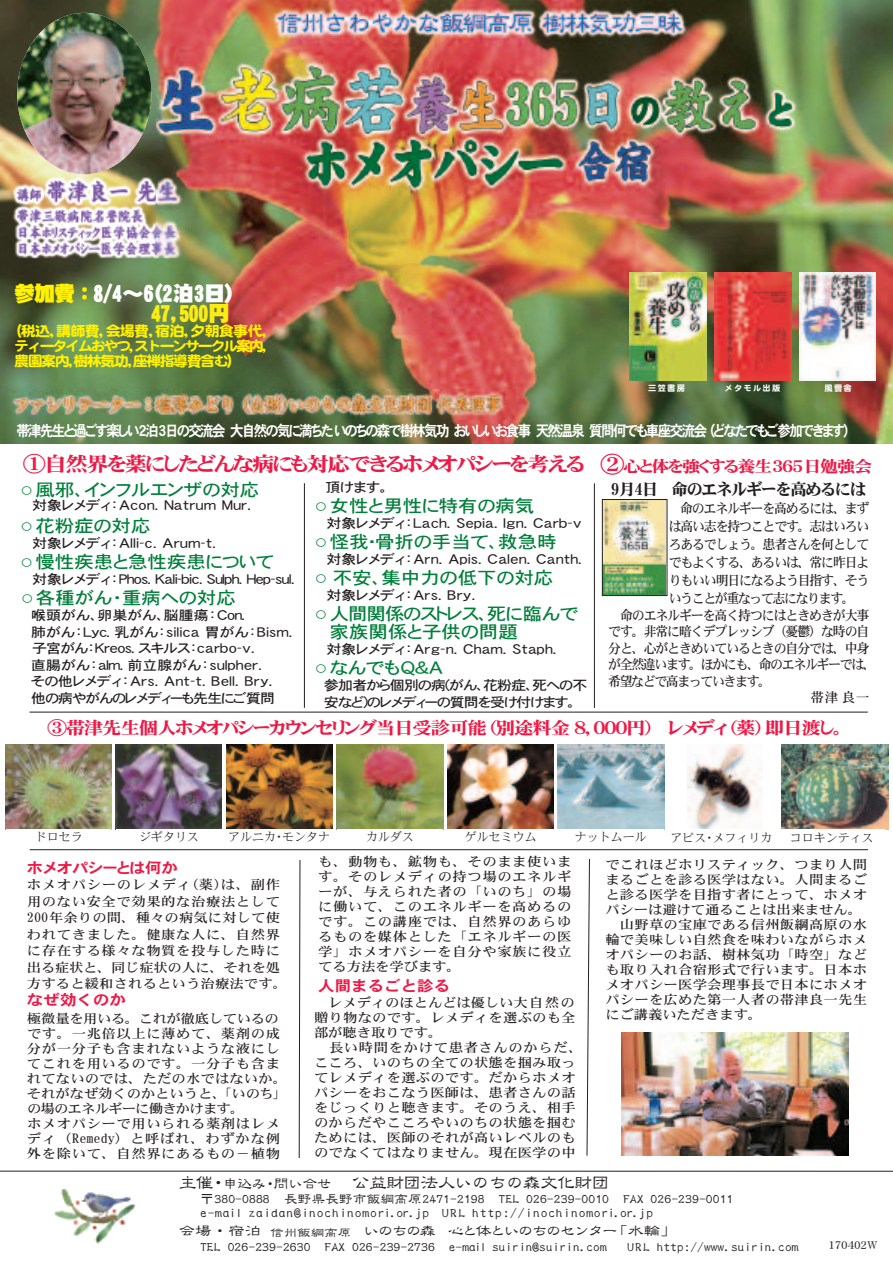
<style>
.page{position:relative;width:893px;height:1263px;background:#fff}
.page>*{position:absolute;margin:0;border:0;box-sizing:border-box;transform-origin:0 0}
.t1{font:21px/19.5px "DF Gothic SU WIN RKSJ H";letter-spacing:-.05em;color:#fff;text-align:right}
.t2{font:20.25px "DFHS Mincho W9 WING RKSJ H";letter-spacing:-.06em;color:#ed1a47;scale:1.11 1}
.t3{font:18px "DF Lei Sho SB WIN RKSJ H";letter-spacing:-.05em;color:#231f20}
.t4{font:17.55px/18px "DFHS Gothic W5 WING RKSJ H";color:#00803b;scale:1.11 1}
.t5{font:17.55px "DFHS Mincho W9 WING RKSJ H";letter-spacing:-.06em;color:#ed1a47;scale:1.11 1}
.t6{font:16.5px "DFHS Mincho W9 WIN RKSJ H";letter-spacing:-.1em;color:#231f20}
.t7{font:15px "DFHS Gothic W7 WING RKSJ H";letter-spacing:-.115em;color:#fff;scale:.9 1}
.t8{font:14.85px "DF Lei Sho SB WIN RKSJ H";letter-spacing:-.15em;color:#231f20;scale:1.11 1}
.t9{font:14.85px "DFHS Gothic W7 WIN RKSJ H";color:#ed1a47;scale:1.11 1}
.t10{font:14.85px "DFHS Gothic W7 WING RKSJ H";color:#ed1a47;scale:1.11 1}
.t11{font:14.25px/15px "DF Maru Gothic SB WIN RKSJ H";letter-spacing:-.1em;color:#fff101;text-align:justify;scale:1.05 1}
.t12{font:13.8px/13.5px "DF Lei Sho SB WIN RKSJ H";color:#231f20}
.t13{font:13.5px/18px "DFHS Mincho W5 WIN RKSJ H";letter-spacing:-.085em;color:#231f20;text-align:justify;scale:.95 1}
.t14{font:13.5px/16.5px "DFHS Gothic W5 WING RKSJ H";color:#231f20;scale:1.11 1}
.t15{font:13.5px "DFHS Gothic W5 WING RKSJ H";letter-spacing:.055em;color:#231f20;scale:1.11 1}
.t16{font:13.5px/16.5px "DFHS Gothic W5 WING RKSJ H";letter-spacing:-.055em;color:#231f20;scale:1.11 1}
.t17{font:13.5px "DF Lei Sho SB WIN RKSJ H";color:#231f20}
.t18{font:13.5px "DFHS Mincho W5 WIN RKSJ H";letter-spacing:-.085em;color:#231f20}
.t19{font:12.9px/15px "DFHS Mincho W5 WIN RKSJ H";letter-spacing:.02em;color:#231f20;text-align:justify;scale:1.11 1}
.t20{font:12.9px/15px "DFHS Mincho W5 WIN RKSJ H";letter-spacing:.045em;color:#231f20;scale:1.11 1}
.t21{font:12.9px "DFHS Mincho W5 WIN RKSJ H";color:#231f20;scale:1.11 1}
.t22{font:12px "DFHS Mincho W3 WIN RKSJ H";color:#231f20}
.t23{font:10.5px "DFHS Mincho W5 WING RKSJ H";color:#231f20}
.t24{font:8.25px "DF Maru Gothic SB WIN RKSJ H";letter-spacing:.15em;color:#fff}
.s1{color:#fff101}
.s2{color:#fcec14}
.s3{font-size:21.6px}
.s4{font-size:16.2px}
.s5{font-size:9.45px}
.s6{font-size:15px}
.s7{font-size:12.15px}
.s8{font-size:13.5px}
</style>
<div class="page">
<img style="left:0;top:0;width:893px;height:443px">
<img style="left:17px;top:13px;width:134px;height:161px;border-radius:50%">
<img style="left:447px;top:744px;width:107px;height:85px">
<img style="left:558px;top:744px;width:106px;height:85px">
<img style="left:687px;top:744px;width:76px;height:85px">
<img style="left:782px;top:744px;width:106px;height:85px">
<img style="left:5px;top:744px;width:106px;height:85px">
<img style="left:226px;top:744px;width:106px;height:85px">
<img style="left:337px;top:744px;width:106px;height:85px">
<img style="left:116px;top:744px;width:106px;height:85px">
<hr style="left:0;top:1171px;width:893px;height:1px;background:#231f20">
<img style="left:54px;top:1189px;width:82px;height:55px">
<svg style="left:586px;top:859px;width:4px;height:297px"></svg>
<svg style="left:298px;top:860px;width:3px;height:298px"></svg>
<img style="left:156px;top:0;width:737px;height:264px">
<hr style="left:30px;top:849px;width:838px;height:1px;background:#231f20">
<svg style="left:603px;top:499px;width:65px;height:98px"></svg>
<hr style="left:29px;top:712px;width:839px;height:1px;background:#231f20">
<img style="left:8px;top:177px;width:177px;height:81px">
<img style="left:2px;top:390px;width:513px;height:30px">
<img style="left:715px;top:272px;width:76px;height:109px">
<img style="left:800px;top:272px;width:75px;height:109px">
<img style="left:630px;top:272px;width:76px;height:109px">
<img style="left:604px;top:501px;width:61px;height:93px">
<div style="left:602px;top:499px;width:65px;height:97px;border:1px solid #231f20"></div>
<hr style="left:594px;top:483px;width:1px;height:225px;background:#231f20">
<hr style="left:304px;top:483px;width:1px;height:225px;background:#231f20">
<img style="left:621px;top:1032px;width:227px;height:124px">
<h1 class="t1" style="left:14px;top:284px;width:222px"><span class="s1">参加費：</span>8/4～6(2泊3日)<br><span class="s2">47,500円</span></h1>
<p class="t11" style="left:14px;top:323px;width:244px">(税込,講師費,会場費,宿泊,夕朝食事代,ティータイムおやつ,ストーンサークル案内,農園案内,樹林気功,座禅指導費含む）</p>
<p class="t24" style="left:648px;top:384px;width:38px">三笠書房</p>
<p class="t24" style="left:725px;top:384px;width:57px">メタモル出版</p>
<p class="t24" style="left:824px;top:384px;width:29px">風雲舎</p>
<p class="t7" style="left:16px;top:423px;width:925px">帯津先生と過ごす楽しい2泊3日の交流会大自然の気に満ちたいのちの森で樹林気功おいしいお食事天然温泉質問何でも車座交流会（どなたでもご参加できます)</p>
<h2 class="t2" style="left:23px;top:453px;width:766px">①自然界を薬にしたどんな病にも対応できるホメオパシーを考える <span class="s3">②</span><span class="s4">心と体を強くする養生365日勉強会</span></h2>
<h3 class="t4" style="left:22px;top:481px;width:216px"><span class="s5">○</span> 風邪、インフルエンザの対応</h3>
<p class="t15" style="left:32px;top:499px;width:198px">対象レメディ：Acon. Natrum Mur.</p>
<h3 class="t4" style="left:22px;top:517px;width:118px"><span class="s5">○</span> 花粉症の対応</h3>
<p class="t15" style="left:32px;top:537px;width:167px">対象レメディ：Alli-c. Arum-t.</p>
<h3 class="t4" style="left:22px;top:553px;width:229px"><span class="s5">○</span> 慢性疾患と急性疾患について</h3>
<p class="t14" style="left:32px;top:571px;width:237px">対象レメディ：Phos. Kali-bic. Sulph. Hep-sul.</p>
<h3 class="t4" style="left:22px;top:589px;width:194px"><span class="s5">○</span> 各種がん・重病への対応</h3>
<p class="t14" style="left:31px;top:607px;width:236px">喉頭がん、卵巣がん、脳腫瘍：Con.<br>肺がん：Lyc. 乳がん：silica 胃がん：Bism.子宮がん：Kreos. スキルス：carbo-v.<br>直腸がん：alm. 前立腺がん：sulpher.<br>その他レメディ：Ars. Ant-t. Bell. Bry.<br>他の病やがんのレメディーも先生にご質問</p>
<p class="t14" style="left:326px;top:479px;width:57px">頂けます。</p>
<h3 class="t4" style="left:316px;top:497px;width:198px"><span class="s5">○</span> 女性と男性に特有の病気</h3>
<p class="t15" style="left:327px;top:517px;width:231px">対象レメディ：Lach. Sepia. Ign. Carb-v</p>
<h3 class="t4" style="left:316px;top:533px;width:218px"><span class="s5">○</span> 怪我･骨折の手当て、救急時</h3>
<p class="t15" style="left:327px;top:553px;width:231px">対象レメディ：Arn. Apis. Calen. Canth.</p>
<h3 class="t4" style="left:316px;top:569px;width:215px"><span class="s5">○</span> 不安、集中力の低下の対応</h3>
<p class="t14" style="left:327px;top:587px;width:135px">対象レメディ：Ars. Bry.</p>
<h3 class="t4" style="left:330px;top:605px;width:226px;text-indent:-14px"><span class="s5">○</span> 人間関係のストレス、死に臨んで家族関係と子供の問題</h3>
<p class="t15" style="left:327px;top:643px;width:208px">対象レメディ：Arg-n. Cham. Staph.</p>
<h3 class="t4" style="left:316px;top:659px;width:116px"><span class="s5">○</span> なんでもQ&amp;A</h3>
<p class="t16" style="left:324px;top:677px;width:239px">参加者から個別の病(がん、花粉症、死への不安など)のレメディーの質問を受け付けます。</p>
<p class="t6" style="left:611px;top:481px;width:256px">9月4日 命のエネルギーを高めるには</p>
<p class="t13" style="left:669px;top:499px;width:213px;text-indent:11px">命のエネルギーを高めるには、まずは高い志を持つことです。志はいろいろあるでしょう。患者さんを何としてでもよくする、あるいは、常に昨日よりもいい明日になるよう目指す、そういうことが重なって志になります。</p>
<p class="t13" style="left:620px;top:606px;width:264px">命のエネルギーを高く持つにはときめきが大事</p>
<p class="t13" style="left:608px;top:622px;width:276px">です。非常に暗くデプレッシブ（憂鬱）な時の自</p>
<p class="t13" style="left:608px;top:639px;width:276px">分と、心がときめいているときの自分では、中身</p>
<p class="t13" style="left:608px;top:655px;width:283px">が全然違います。ほかにも、命のエネルギーでは、</p>
<p class="t13" style="left:608px;top:672px;width:173px">希望などで高まっていきます。</p>
<p class="t18" style="left:811px;top:690px;width:60px">帯津良一</p>
<h3 class="t5" style="left:47px;top:718px;width:718px">③帯津先生個人ホメオパシーカウンセリング当日受診可能 (別途料金 8，０００円) レメディ (薬) 即日渡し。</h3>
<p class="t22" style="left:35px;top:831px;width:49px">ドロセラ</p>
<p class="t22" style="left:139px;top:831px;width:61px">ジギタリス</p>
<p class="t22" style="left:228px;top:831px;width:103px">アルニカ･モンタナ</p>
<p class="t22" style="left:366px;top:831px;width:49px">カルダス</p>
<p class="t22" style="left:465px;top:831px;width:73px">ゲルセミウム</p>
<p class="t22" style="left:671px;top:831px;width:104px">アピス･メフィリカ</p>
<p class="t22" style="left:790px;top:831px;width:85px">コロキンティス</p>
<p class="t22" style="left:575px;top:831px;width:73px">ナットムール</p>
<p class="t10" style="left:27px;top:860px;width:137px">ホメオパシーとは何か</p>
<p class="t20" style="left:27px;top:876px;width:236px;line-height:16.5px">ホメオパシーのレメディ(薬)は、副作用のない安全で効果的な治療法として<br>200年余りの間、種々の病気に対して使われてきました。健康な人に、自然界に存在する様々な物質を投与した時に出る症状と、同じ症状の人に、それを処方すると緩和されるという治療法です。</p>
<p class="t9" style="left:27px;top:992px;width:91px">なぜ効くのか</p>
<p class="t20" style="left:27px;top:1010px;width:236px">極微量を用いる。これが徹底しているのです。一兆倍以上に薄めて、薬剤の成分が一分子も含まれないような液にしてこれを用いるのです。一分子も含まれてないのでは、ただの水ではないか。それがなぜ効くのかというと、「いのち」の場のエネルギーに働きかけます。<br>ホメオパシーで用いられる薬剤はレメディ（Remedy）と呼ばれ、わずかな例外を除いて、自然界にあるもの－植物</p>
<p class="t19" style="left:318px;top:854px;width:229px">も、動物も、鉱物も、そのまま使います。そのレメディの持つ場のエネルギーが、与えられた者の「いのち」の場に働いて、このエネルギーを高めるのです。この講座では、自然界のあらゆるものを媒体とした「エネルギーの医学」ホメオパシーを自分や家族に役立てる方法を学びます。</p>
<p class="t9" style="left:318px;top:978px;width:120px">人間まるごと診る</p>
<p class="t19" style="left:314px;top:995px;width:237px;text-indent:14px">レメディのほとんどは優しい大自然の贈り物なのです。レメディを選ぶのも全部が聴き取りです。</p>
<p class="t19" style="left:314px;top:1040px;width:244px;text-align:left;text-indent:15px">長い時間をかけて患者さんのからだ、こころ、いのちの全ての状態を掴み取ってレメディを選ぶのです。だからホメオパシーをおこなう医師は、患者さんの話をじっくりと聴きます。そのうえ、相手のからだやこころやいのちの状態を掴むためには、医師のそれが高いレベルのものでなくてはなりません。現在医学の中</p>
<p class="t19" style="left:605px;top:857px;width:237px">でこれほどホリスティック、つまり人間</p>
<p class="t19" style="left:605px;top:872px;width:237px">まるごとを診る医学はない。人間まるご</p>
<p class="t19" style="left:605px;top:887px;width:237px">と診る医学を目指す者にとって、ホメオ</p>
<p class="t21" style="left:605px;top:903px;width:233px">パシーは避けて通ることは出来ません。</p>
<p class="t19" style="left:620px;top:917px;width:224px">山野草の宝庫である信州飯綱高原の水</p>
<p class="t19" style="left:605px;top:932px;width:237px">輪で美味しい自然食を味わいながらホメ</p>
<p class="t19" style="left:605px;top:947px;width:237px">オパシーのお話、樹林気功「時空」など</p>
<p class="t19" style="left:605px;top:962px;width:237px">も取り入れ合宿形式で行います。日本ホ</p>
<p class="t19" style="left:605px;top:977px;width:237px">メオパシー医学会理事長で日本にホメオ</p>
<p class="t19" style="left:605px;top:992px;width:237px">パシーを広めた第一人者の帯津良一先生</p>
<p class="t21" style="left:605px;top:1008px;width:143px">にご講義いただきます。</p>
<h3 class="t3" style="left:179px;top:1173px;width:432px">主催・<span class="s6">申込み・問い合せ</span> 公益財団法人いのちの森文化財団</h3>
<p class="t12" style="left:200px;top:1192px;width:535px">〒380-0888 長野県長野市飯綱高原2471-2198 TEL 026-239-0010 FAX 026-239-0011 e-mail zaidan@inochinomori.or.jp URL http://inochinomori.or.jp</p>
<p class="t8" style="left:179px;top:1224px;width:451px">会場・宿泊 <span class="s7">信州飯綱高原</span> いのちの森 心と体といのちのセンター「水輪」</p>
<p class="t12" style="left:200px;top:1240px;width:408px">TEL 026-239-2630 FAX 026-239-2736 <span class="s8">e-mail suirin@suirin.com</span></p>
<p class="t17" style="left:627px;top:1240px;width:173px">URL http://www.suirin.com</p>
<p class="t23" style="left:828px;top:1240px;width:50px">170402W</p>
</div>
